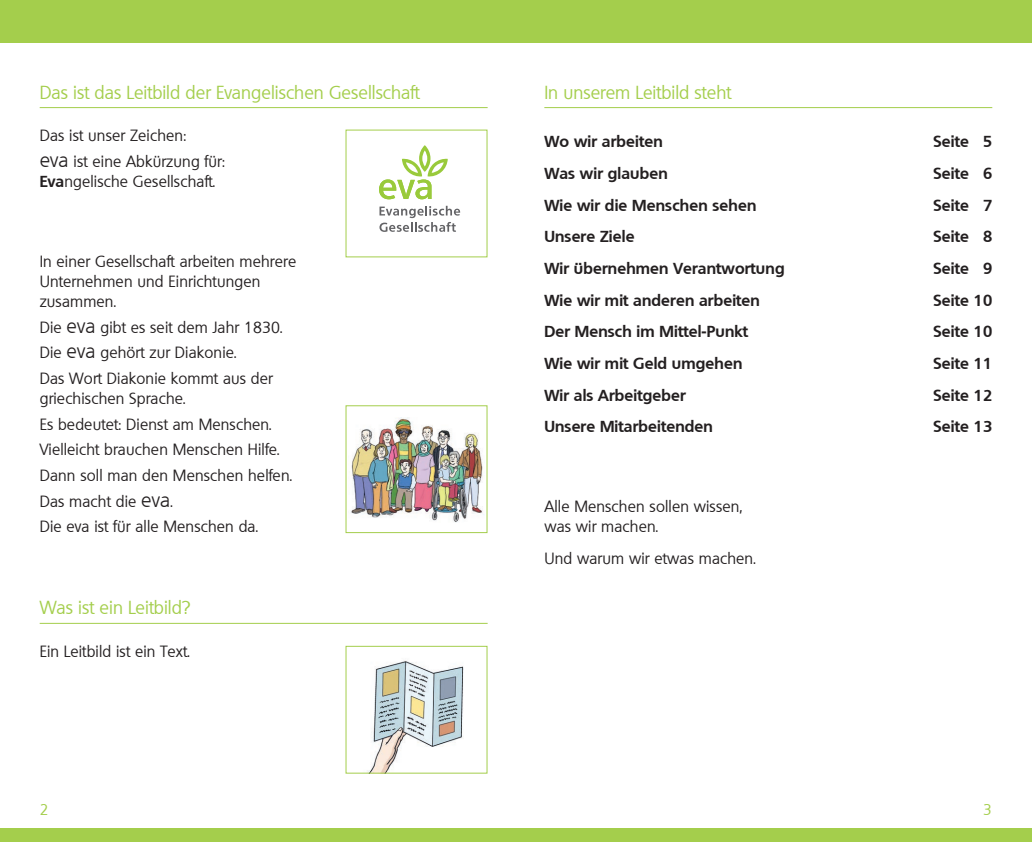
<style>
.page{position:relative;width:1032px;height:842px;background:#fff}
.page>*{position:absolute;margin:0;border:0;box-sizing:border-box;transform-origin:0 0}
.t1{font:18px "Quebec";color:#a4ce4c}
.t2{font:15.5px/25.7px "Quebec";letter-spacing:.01em;color:#231f20}
.t3{font:700 15.5px "Quebec";letter-spacing:.01em;color:#231f20}
.t4{font:15px "Quebec";color:#a4ce4c}
.s1{font-weight:300;font-size:20px}
.s2{font-weight:700}
.s3{color:#fff}
</style>
<div class="page">
<div style="left:507px;top:828px;width:525px;height:14px;background:#a4ce4c"></div>
<div style="left:507px;top:0;width:525px;height:43px;background:#a4ce4c"></div>
<div style="left:0;top:828px;width:524px;height:14px;background:#a4ce4c"></div>
<div style="left:0;top:0;width:524px;height:43px;background:#a4ce4c"></div>
<hr style="left:544px;top:107px;width:448px;height:1px;background:#a4ce4c">
<hr style="left:40px;top:107px;width:448px;height:1px;background:#a4ce4c">
<hr style="left:40px;top:623px;width:448px;height:1px;background:#a4ce4c">
<img style="left:349px;top:418px;width:135px;height:105px">
<div style="left:346px;top:405px;width:141px;height:128px;border:1px solid #a4ce4c"></div>
<img style="left:367px;top:661px;width:97px;height:110px">
<svg style="left:379px;top:206px;width:81px;height:26px"></svg>
<svg style="left:379px;top:145px;width:69px;height:54px"></svg>
<p class="t1" style="left:40px;top:81px;width:382px">Das ist das Leitbild der Evangelischen Gesellschaft</p>
<p class="t2" style="left:40px;top:123px;width:187px">Das ist unser Zeichen:<br><span class="s1">eva</span> ist eine Abkürzung für:</p>
<p class="t2" style="left:40px;top:168px;width:177px"><span class="s2">Eva</span>ngelische Gesellschaft.</p>
<p class="t2" style="left:40px;top:251px;width:258px;line-height:20px">In einer Gesellschaft arbeiten mehrere<br>Unternehmen und Einrichtungen zusammen.</p>
<p class="t2" style="left:40px;top:314px;width:244px">Die <span class="s1">eva</span> gibt es seit dem Jahr 1830.<br>Die <span class="s1">eva</span> gehört zur Diakonie.<br>Das Wort Diakonie kommt aus der</p>
<p class="t2" style="left:40px;top:385px;width:254px">griechischen Sprache.<br>Es bedeutet: Dienst am Menschen.<br>Vielleicht brauchen Menschen Hilfe.<br>Dann soll man den Menschen helfen.<br>Das macht die <span class="s1">eva</span>.<br>Die eva ist für alle Menschen da.</p>
<p class="t1" style="left:40px;top:596px;width:152px">Was ist ein Leitbild?</p>
<p class="t2" style="left:40px;top:638px;width:151px">Ein Leitbild ist ein Text.</p>
<p class="t1" style="left:544px;top:81px;width:189px">In unserem Leitbild steht</p>
<p class="t3" style="left:544px;top:131px;width:120px">Wo wir arbeiten</p>
<p class="t3" style="left:933px;top:131px;width:60px">Seite <span class="s3">0</span>5</p>
<p class="t3" style="left:544px;top:163px;width:125px">Was wir glauben</p>
<p class="t3" style="left:933px;top:163px;width:60px">Seite <span class="s3">0</span>6</p>
<p class="t3" style="left:544px;top:195px;width:214px">Wie wir die Menschen sehen</p>
<p class="t3" style="left:933px;top:195px;width:60px">Seite <span class="s3">0</span>7</p>
<p class="t3" style="left:544px;top:226px;width:92px">Unsere Ziele</p>
<p class="t3" style="left:933px;top:226px;width:60px">Seite <span class="s3">0</span>8</p>
<p class="t3" style="left:544px;top:258px;width:242px">Wir übernehmen Verantwortung</p>
<p class="t3" style="left:933px;top:258px;width:60px">Seite <span class="s3">0</span>9</p>
<p class="t3" style="left:544px;top:290px;width:217px">Wie wir mit anderen arbeiten</p>
<p class="t3" style="left:933px;top:290px;width:60px">Seite 10</p>
<p class="t3" style="left:544px;top:321px;width:205px">Der Mensch im Mittel-Punkt</p>
<p class="t3" style="left:933px;top:321px;width:60px">Seite 10</p>
<p class="t3" style="left:544px;top:353px;width:200px">Wie wir mit Geld umgehen</p>
<p class="t3" style="left:933px;top:353px;width:60px">Seite 11</p>
<p class="t3" style="left:544px;top:385px;width:143px">Wir als Arbeitgeber</p>
<p class="t3" style="left:933px;top:385px;width:60px">Seite 12</p>
<p class="t3" style="left:544px;top:416px;width:170px">Unsere Mitarbeitenden</p>
<p class="t3" style="left:933px;top:416px;width:60px">Seite 13</p>
<p class="t2" style="left:544px;top:497px;width:199px;line-height:20px">Alle Menschen sollen wissen, was wir machen.</p>
<p class="t2" style="left:544px;top:545px;width:213px">Und warum wir etwas machen.</p>
<p class="t4" style="left:40px;top:800px;width:10px">2</p>
<p class="t4" style="left:983px;top:800px;width:10px">3</p>
</div>
